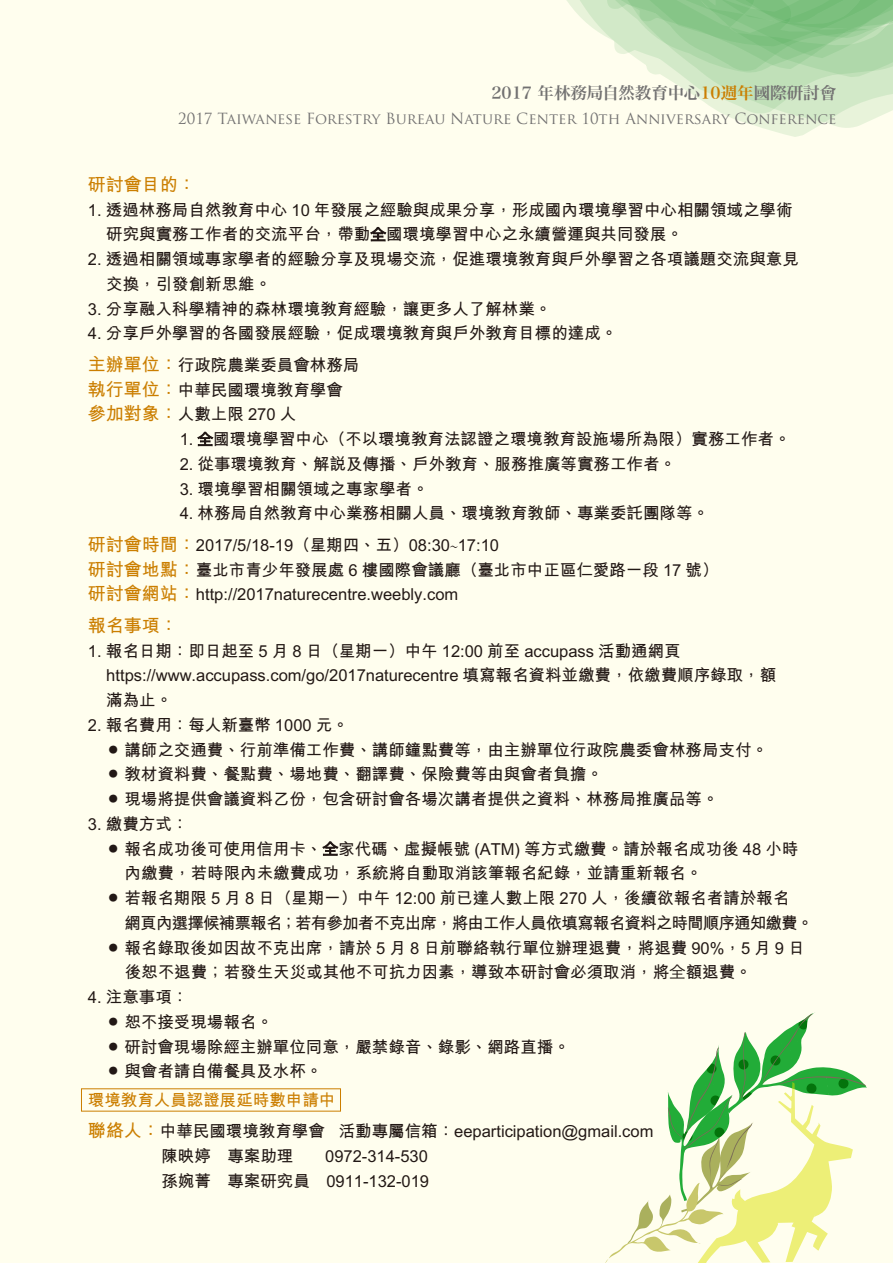
<style>
.page{position:relative;width:893px;height:1263px;background:#fffeee}
.page>*{position:absolute;margin:0;border:0;box-sizing:border-box;transform-origin:0 0}
.t1{font:700 18px "M Hei";color:#cb7e00}
.t2{font:700 16.5px/24.8px "M Hei";color:#221815}
.t3{font:700 16.5px/24.8px "M Hei";letter-spacing:-.05em;color:#221815}
.t4{font:700 16.5px/28.5px "M Hei";color:#cb7e00;text-align:center}
.t5{font:16.5px "Hira Min Pro W6";color:#727171}
.t6{font:15px "Trajan Pro";color:#727171}
.s1{color:#cb7e00}
.s2{font-family:"Hira Kaku Pro N W3";font-weight:400;font-size:15.75px}
.s3{font-size:18px;color:#cb7e00}
.s4{font-family:"Adobe Ming Std";font-weight:300}
.s5{font-family:"Hira Kaku Pro W3";font-weight:400}
.s6{color:#221815}
</style>
<div class="page">
<svg style="left:764px;top:128px;width:51px;height:9px"></svg>
<svg style="left:566px;top:0;width:327px;height:128px"></svg>
<svg style="left:605px;top:1012px;width:262px;height:251px"></svg>
<svg style="left:370px;top:227px;width:16px;height:14px"></svg>
<svg style="left:197px;top:432px;width:16px;height:14px"></svg>
<svg style="left:322px;top:841px;width:16px;height:15px"></svg>
<p class="t5" style="left:491px;top:78px;width:346px">2017 年林務局自然教育中心<span class="s1">10週年</span>國際研討會</p>
<p class="t6" style="left:178px;top:109px;width:659px">2017 Taiwanese Forestry Bureau Nature Center 10th Anniversary Conference</p>
<p class="t1" style="left:88px;top:175px;width:109px">研討會目的：</p>
<p class="t2" style="left:106px;top:198px;width:688px;text-indent:-18px">1. 透過林務局自然教育中心 10 年發展之經驗與成果分享，形成國內環境學習中心相關領域之學術研究與實務工作者的交流平台，帶動<span class="s2">全</span>國環境學習中心之永續營運與共同發展。</p>
<p class="t2" style="left:106px;top:247px;width:694px;text-indent:-18px">2. 透過相關領域專家學者的經驗分享及現場交流，促進環境教育與戶外學習之各項議題交流與意見交換，引發創新思維。</p>
<p class="t2" style="left:88px;top:297px;width:465px">3. 分享融入科學精神的森林環境教育經驗，讓更多人了解林業。</p>
<p class="t2" style="left:88px;top:318px;width:531px;line-height:31.5px">4. 分享戶外學習的各國發展經驗，促成環境教育與戶外教育目標的達成。<span class="s3">主辦單位：</span>行政院農業委員會林務局</p>
<p class="t2" style="left:88px;top:378px;width:256px"><span class="s3">執行單位：</span>中華民國環境教育學會<span class="s3">參加對象：</span>人數上限 270 人</p>
<p class="t2" style="left:180px;top:427px;width:612px">1. <span class="s2">全</span>國環境學習中心（不以環境教育法認證之環境教育設施場所為限）實務工作者。</p>
<p class="t2" style="left:180px;top:452px;width:498px">2. 從事環境教育、解說及傳播、戶外教育、服務推廣等實務工作者。</p>
<p class="t2" style="left:180px;top:477px;width:250px">3. 環境學習相關領域之專家學者。</p>
<p class="t2" style="left:88px;top:498px;width:623px;line-height:31.5px;text-indent:92px">4. 林務局自然教育中心業務相關人員、環境教育教師、專業委託團隊等。<span class="s3">研討會時間：</span>2017/5/18-19（星期四、五）08:30<span class="s4">~</span>17:10</p>
<p class="t2" style="left:88px;top:558px;width:632px"><span class="s3">研討會地點：</span>臺北市青少年發展處 6 樓國際會議廳（臺北市中正區仁愛路一段 17 號）<span class="s3">研討會網站：</span>http://2017naturecentre.weebly.com</p>
<p class="t1" style="left:88px;top:616px;width:91px">報名事項：</p>
<p class="t2" style="left:106px;top:639px;width:671px;text-indent:-18px">1. 報名日期：即日起至 5 月 8 日（星期一）中午 12:00 前至 accupass 活動通網頁https://www.accupass.com/go/2017naturecentre 填寫報名資料並繳費，依繳費順序錄取，額滿為止。</p>
<p class="t2" style="left:88px;top:713px;width:262px">2. 報名費用：每人新臺幣 1000 元。</p>
<p class="t2" style="left:109px;top:738px;width:661px"><sup>●</sup> 講師之交通費、行前準備工作費、講師鐘點費等，由主辦單位行政院農委會林務局支付。</p>
<p class="t2" style="left:109px;top:762px;width:496px"><sup>●</sup> 教材資料費、餐點費、場地費、翻譯費、保險費等由與會者負擔。</p>
<p class="t2" style="left:109px;top:787px;width:611px"><sup>●</sup> 現場將提供會議資料乙份，包含研討會各場次講者提供之資料、林務局推廣品等。</p>
<p class="t2" style="left:88px;top:812px;width:102px">3. 繳費方式：</p>
<p class="t2" style="left:125px;top:837px;width:675px;text-indent:-16px"><sup>●</sup> 報名成功後可使用信用卡、<span class="s2">全</span>家代碼、虛擬帳號 (ATM) 等方式繳費。請於報名成功後 48 小時內繳費，若時限內未繳費成功，系統將自動取消該筆報名紀錄，並請重新報名。</p>
<p class="t3" style="left:125px;top:886px;width:690px;text-indent:-16px"><sup>●</sup> 若報名期限 5 月 8 日（星期一）中午 12:00 前已達人數上限 270 人，後續欲報名者請於報名<br>網頁內選擇候補票報名；若有參加者不克出席，將由工作人員依填寫報名資料之時間順序通知繳費。</p>
<p class="t2" style="left:125px;top:936px;width:682px;text-indent:-16px"><sup>●</sup> 報名錄取後如因故不克出席，請於 5 月 8 日前聯絡執行單位辦理退費，將退費 90%，5 月 9 日後恕不退費；若發生天災或其他不可抗力因素，導致本研討會必須取消，將<span class="s5">全</span>額退費。</p>
<p class="t2" style="left:88px;top:985px;width:102px">4. 注意事項：</p>
<p class="t2" style="left:109px;top:1010px;width:166px"><sup>●</sup> 恕不接受現場報名。</p>
<p class="t2" style="left:109px;top:1035px;width:463px"><sup>●</sup> 研討會現場除經主辦單位同意，嚴禁錄音、錄影、網路直播。</p>
<p class="t4" style="left:88px;top:1058px;width:249px"><sup>●</sup> <span class="s6">與會者請自備餐具及水杯。<br></span>環境教育人員認證展延時數申請中</p>
<p class="t2" style="left:161px;top:1119px;width:494px;text-indent:-73px"><span class="s3">聯絡人：</span>中華民國環境教育學會 活動專屬信箱：eeparticipation@gmail.com陳映婷　專案助理　 0972-314-530<br>孫婉菁　專案研究員　0911-132-019</p>
</div>
